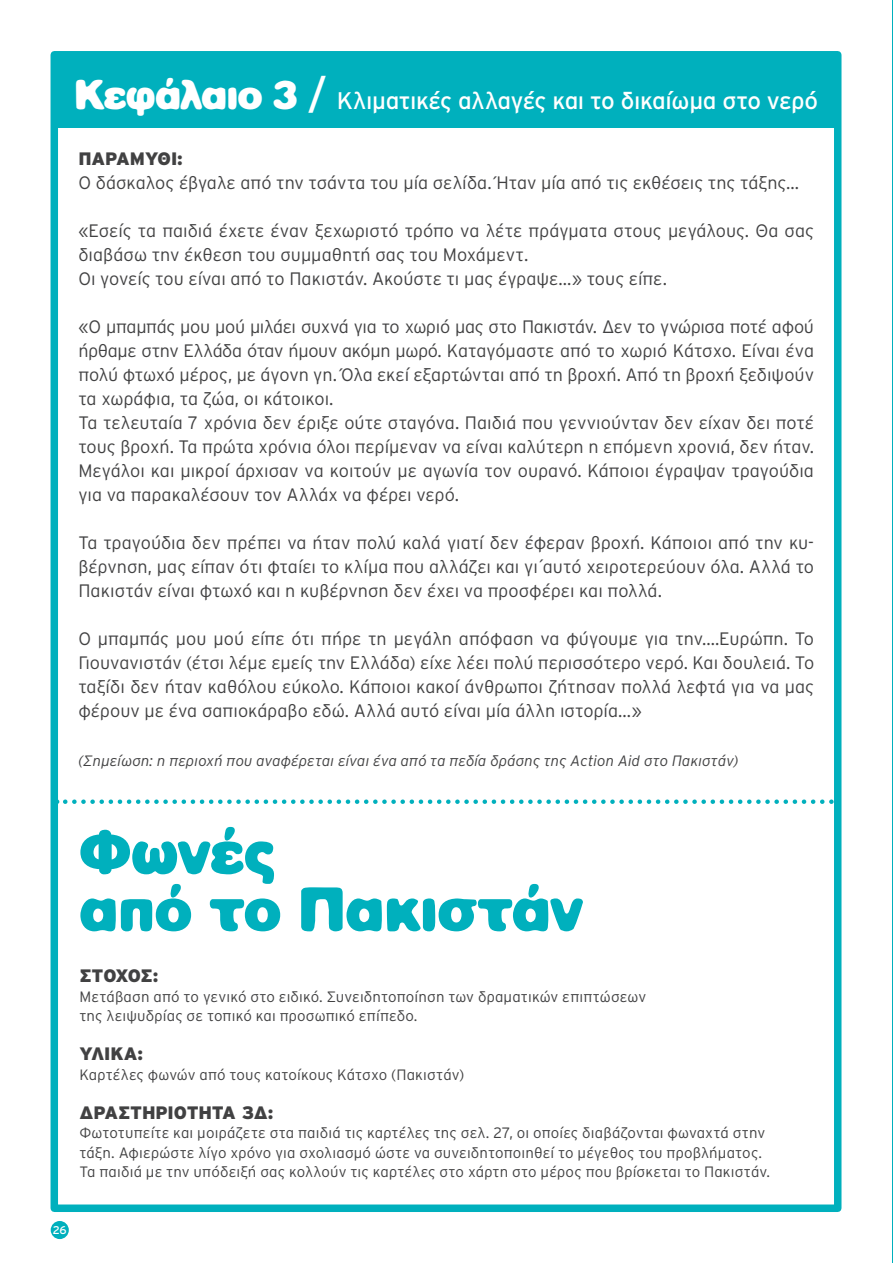
<style>
.page{position:relative;width:893px;height:1263px;background:#fff}
.page>*{position:absolute;margin:0;border:0;box-sizing:border-box;transform-origin:0 0}
.t1{font:63px/57px "CF Fat";letter-spacing:-.01em;color:#00b0bd}
.t2{font:24px "Interstate GR";letter-spacing:-.02em;color:#fff}
.t3{font:300 18px/24px "Interstate GR";color:#414142}
.t4{font:900 18px "Interstate GR";letter-spacing:-.015em;color:#414142}
.t5{font:300 15px/19.5px "Interstate GR";letter-spacing:.01em;color:#414142}
.t6{font:italic 300 15px "Interstate GR";color:#414142}
.t7{font:11.25px "Interstate GR";color:#fff}
.s1{font-family:"CF Fat";font-size:42px}
.s2{font-size:42px}
</style>
<div class="page">
<div style="left:51px;top:1221px;width:18px;height:18px;background:#00b0bd;border-radius:50%"></div>
<hr style="left:892px;top:0;width:1px;height:1263px;background:#00b0bd">
<div style="left:51px;top:51px;width:790px;height:1161px;border:8px solid #00b0bd"></div>
<div style="left:56px;top:57px;width:783px;height:71px;background:#00b0bd"></div>
<svg style="left:65px;top:799px;width:773px;height:5px"></svg>
<h2 class="t2" style="left:75px;top:87px;width:745px"><span class="s1">Κεφάλαιο 3</span> <span class="s2">/</span> Κλιματικές αλλαγές και το δικαίωμα στο νερό</h2>
<p class="t4" style="left:78px;top:149px;width:28px">ΠΑΡΑΜΥ</p>
<p class="t4" style="left:158px;top:149px;width:27px">ΘΙ:</p>
<p class="t3" style="left:78px;top:171px;width:722px">Ο δάσκαλος έβγαλε από την τσάντα του μία σελίδα. Ήταν μία από τις εκθέσεις της τάξης…</p>
<p class="t3" style="left:78px;top:219px;width:737px">«Εσείς τα παιδιά έχετε έναν ξεχωριστό τρόπο να λέτε πράγματα στους μεγάλους. Θα σας διαβάσω την έκθεση του συμμαθητή σας του Μοχάμεντ.<br>Οι γονείς του είναι από το Πακιστάν. Ακούστε τι μας έγραψε…» τους είπε.</p>
<p class="t3" style="left:78px;top:315px;width:737px">«Ο μπαμπάς μου μού μιλάει συχνά για το χωριό μας στο Πακιστάν. Δεν το γνώρισα ποτέ αφού ήρθαμε στην Ελλάδα όταν ήμουν ακόμη μωρό. Καταγόμαστε από το χωριό Κάτσχο. Είναι ένα πολύ φτωχό μέρος, με άγονη γη. Όλα εκεί εξαρτώνται από τη βροχή. Από τη βροχή ξεδιψούν τα χωράφια, τα ζώα, οι κάτοικοι.<br>Τα τελευταία 7 χρόνια δεν έριξε ούτε σταγόνα. Παιδιά που γεννιούνταν δεν είχαν δει ποτέ τους βροχή. Τα πρώτα χρόνια όλοι περίμεναν να είναι καλύτερη η επόμενη χρονιά, δεν ήταν.<br>Μεγάλοι και μικροί άρχισαν να κοιτούν με αγωνία τον ουρανό. Κάποιοι έγραψαν τραγούδια για να παρακαλέσουν τον Αλλάχ να φέρει νερό.</p>
<p class="t3" style="left:78px;top:531px;width:737px;text-align:justify">Τα τραγούδια δεν πρέπει να ήταν πολύ καλά γιατί δεν έφεραν βροχή. Κάποιοι από την κυ&shy;βέρνηση, μας είπαν ότι φταίει το κλίμα που αλλάζει και γι΄αυτό χειροτερεύουν όλα. Αλλά το Πακιστάν είναι φτωχό και η κυβέρνηση δεν έχει να προσφέρει και πολλά.</p>
<p class="t3" style="left:78px;top:627px;width:737px;text-align:justify">Ο μπαμπάς μου μού είπε ότι πήρε τη μεγάλη απόφαση να φύγουμε για την….Ευρώπη. Το Γιουνανιστάν (έτσι λέμε εμείς την Ελλάδα) είχε λέει πολύ περισσότερο νερό. Και δουλειά. Το ταξίδι δεν ήταν καθόλου εύκολο. Κάποιοι κακοί άνθρωποι ζήτησαν πολλά λεφτά για να μας φέρουν με ένα σαπιοκάραβο εδώ. Αλλά αυτό είναι μία άλλη ιστορία…»</p>
<p class="t6" style="left:78px;top:752px;width:662px">(Σημείωση: η περιοχή που αναφέρεται είναι ένα από τα πεδία δράσης της Action Aid στο Πακιστάν)</p>
<h1 class="t1" style="left:79px;top:821px;width:506px">Φωνές<br>από το Πακιστάν</h1>
<p class="t4" style="left:79px;top:965px;width:80px">Στόχος:</p>
<p class="t5" style="left:79px;top:986px;width:568px">Μετάβαση από το γενικό στο ειδικό. Συνειδητοποίηση των δραματικών επιπτώσεων της λειψυδρίας σε τοπικό και προσωπικό επίπεδο.</p>
<p class="t4" style="left:79px;top:1043px;width:65px">Υλικά:</p>
<p class="t5" style="left:79px;top:1064px;width:387px">Καρτέλες φωνών από τους κατοίκους Κάτσχο (Πακιστάν)</p>
<p class="t4" style="left:79px;top:1102px;width:196px">Δραστηριότητα 3δ:</p>
<p class="t5" style="left:79px;top:1123px;width:692px">Φωτοτυπείτε και μοιράζετε στα παιδιά τις καρτέλες της σελ. 27, οι οποίες διαβάζονται φωναχτά στην τάξη. Αφιερώστε λίγο χρόνο για σχολιασμό ώστε να συνειδητοποιηθεί το μέγεθος του προβλήματος.<br>Τα παιδιά με την υπόδειξή σας κολλούν τις καρτέλες στο χάρτη στο μέρος που βρίσκεται το Πακιστάν.</p>
<p class="t7" style="left:53px;top:1223px;width:15px">26</p>
</div>
